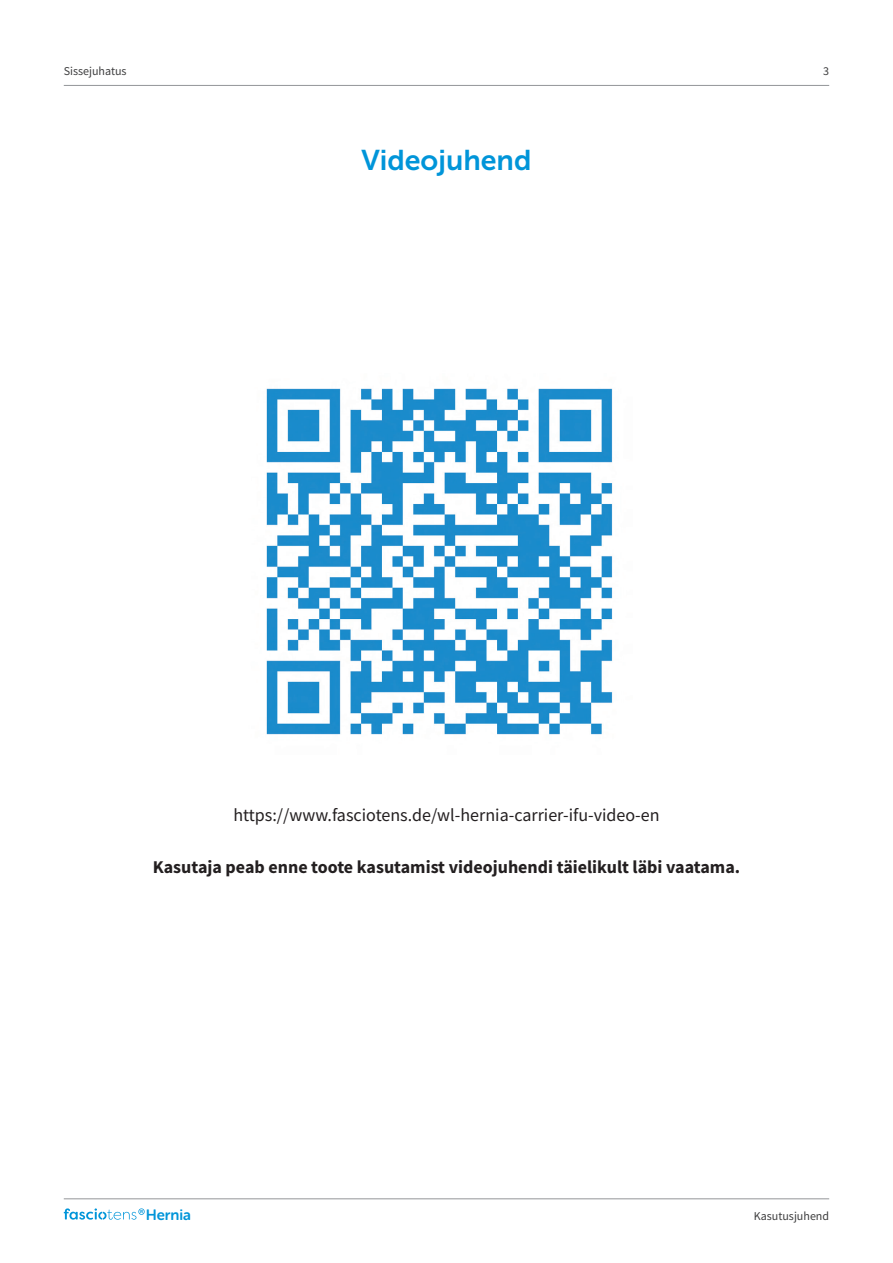
<style>
.page{position:relative;width:893px;height:1263px;background:#fff}
.page>*{position:absolute;margin:0;border:0;box-sizing:border-box;transform-origin:0 0}
.Head_1{font:28.5px "Museo Sans 700";color:#0095d9}
.Head_2{font:700 18px "Source Sans Pro";color:#231f20}
.Head_2-2{font:18px "Source Sans Pro";color:#231f20}
.t1{font:15px "Museo Sans Rounded 700";color:#0095d9}
.Fliesstext{font:12px "Source Sans Pro";color:#3e3e3f}
</style>
<div class="page">
<hr style="left:64px;top:85px;width:765px;height:1px;background:#939598">
<hr style="left:64px;top:1198px;width:765px;height:1px;background:#939598">
<svg style="left:64px;top:1208px;width:81px;height:12px"></svg>
<img style="left:266px;top:388px;width:347px;height:347px">
<p class="Fliesstext" style="left:64px;top:63px;width:64px">Sissejuhatus</p>
<p class="Head_1" style="left:361px;top:144px;width:172px">Videojuhend</p>
<p class="Fliesstext" style="left:823px;top:63px;width:7px">3</p>
<p class="Head_2-2" style="left:233px;top:803px;width:428px">https://www.fasciotens.de/wl-hernia-carrier-ifu-video-en</p>
<p class="Head_2" style="left:153px;top:855px;width:589px">Kasutaja peab enne toote kasutamist videojuhendi täielikult läbi vaatama.</p>
<p class="t1" style="left:146px;top:1206px;width:47px">Hernia</p>
<p class="Fliesstext" style="left:754px;top:1208px;width:77px">Kasutusjuhend</p>
</div>
